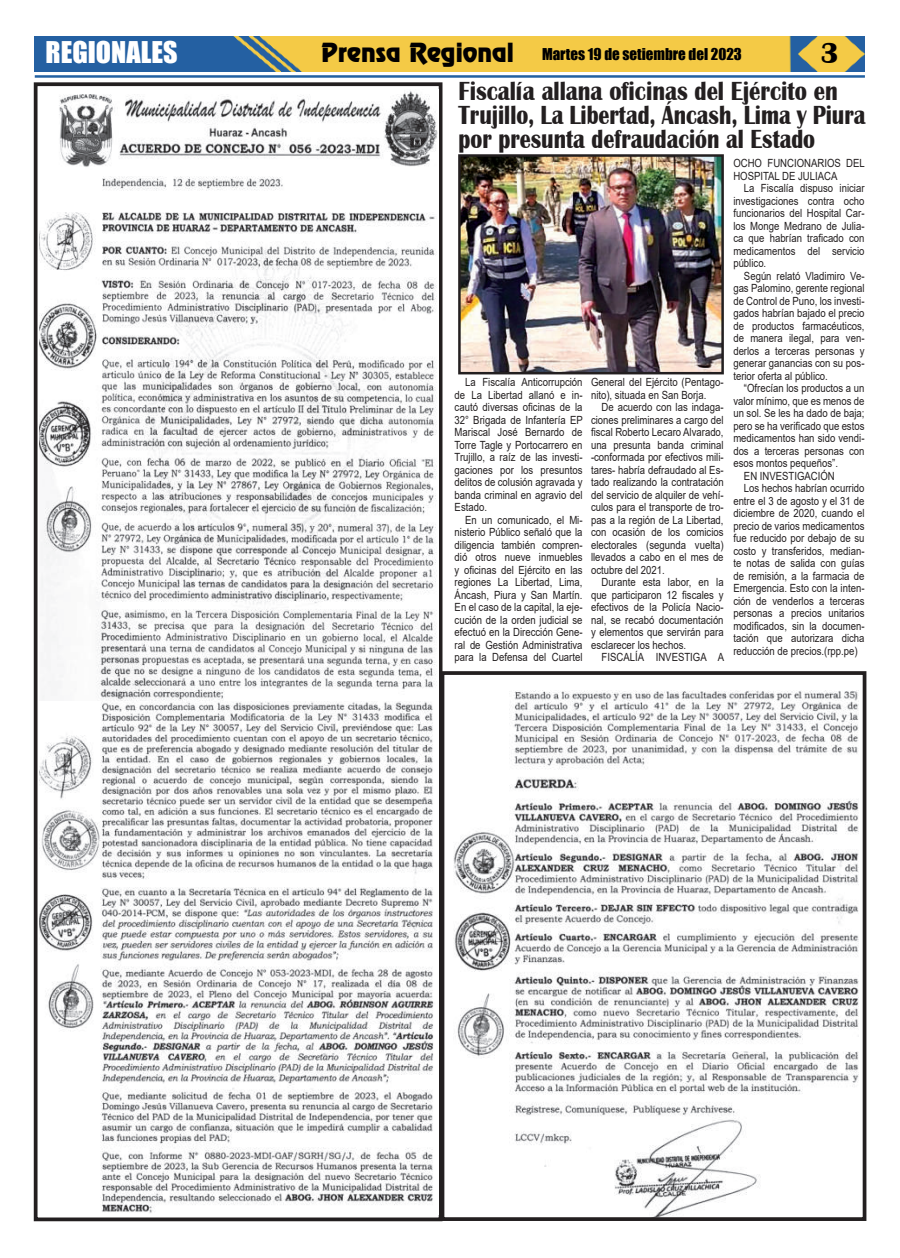
<style>
.page{position:relative;width:900px;height:1258px;background:#fff}
.page>*{position:absolute;margin:0;border:0;box-sizing:border-box;transform-origin:0 0}
.t1{font:700 30px "Britannic";color:#020000}
.t2{font:27.5px "Impact";color:#fff}
.t3{font:700 27px/23.8px "Britannic";color:#231f20;scale:.84 1}
.t4{font:15px "Impact";color:#000}
.t5{font:11.25px/12.5px "Arial";color:#231f20;text-align:justify;scale:.85 1}
.s1{font-family:"Renfrew Normal";font-size:23.75px;color:#020000}
</style>
<div class="page">
<hr style="left:35px;top:75px;width:830px;height:3px;background:#2361a2">
<img style="left:35px;top:36px;width:830px;height:36px">
<div style="left:34px;top:82px;width:408px;height:1139px;border:4px solid #231f20"></div>
<img style="left:453px;top:690px;width:406px;height:526px">
<div style="left:441px;top:671px;width:425px;height:550px;border:4px solid #231f20"></div>
<img style="left:59px;top:90px;width:379px;height:81px">
<img style="left:40px;top:171px;width:398px;height:1043px">
<img style="left:462px;top:158px;width:258px;height:212px">
<div style="left:458px;top:154px;width:266px;height:220px;border:3px solid #231f20"></div>
<h2 class="t2" style="left:46px;top:38px;width:133px">REGIONALES</h2>
<h3 class="t4" style="left:321px;top:46px;width:422px"><span class="s1">Prensa Regional</span> Martes 19 de setiembre del 2023</h3>
<h1 class="t1" style="left:820px;top:38px;width:20px">3</h1>
<h3 class="t3" style="left:459px;top:79px;width:486px">Fiscalía allana oficinas del Ejército en<br>Trujillo, La Libertad, Áncash, Lima y Piura por presunta defraudación al Estado</h3>
<p class="t5" style="left:733px;top:158px;width:156px">OCHO FUNCIONARIOS DEL<br>HOSPITAL DE JULIACA</p>
<p class="t5" style="left:733px;top:183px;width:156px;text-indent:11px">La Fiscalía dispuso iniciar investigaciones contra ocho funcionarios del Hospital Car&shy;los Monge Medrano de Julia&shy;ca que habrían traficado con medicamentos del servicio público.</p>
<p class="t5" style="left:733px;top:271px;width:156px;text-indent:11px">Según relató Vladimiro Ve&shy;gas Palomino, gerente regional de Control de Puno, los investi&shy;gados habrían bajado el precio de productos farmacéuticos, de manera ilegal, para ven&shy;derlos a terceras personas y generar ganancias con su pos&shy;terior oferta al público.</p>
<p class="t5" style="left:744px;top:383px;width:143px">“Ofrecían los productos a un</p>
<p class="t5" style="left:733px;top:396px;width:156px">valor mínimo, que es menos de</p>
<p class="t5" style="left:733px;top:408px;width:156px">un sol. Se les ha dado de baja;</p>
<p class="t5" style="left:733px;top:420px;width:156px">pero se ha verificado que estos</p>
<p class="t5" style="left:733px;top:433px;width:156px">medicamentos han sido vendi-</p>
<p class="t5" style="left:733px;top:446px;width:156px">dos a terceras personas con</p>
<p class="t5" style="left:733px;top:458px;width:125px">esos montos pequeños”.</p>
<p class="t5" style="left:744px;top:471px;width:108px">EN INVESTIGACIÓN</p>
<p class="t5" style="left:744px;top:483px;width:143px">Los hechos habrían ocurrido</p>
<p class="t5" style="left:733px;top:496px;width:156px">entre el 3 de agosto y el 31 de</p>
<p class="t5" style="left:733px;top:508px;width:156px">diciembre de 2020, cuando el</p>
<p class="t5" style="left:733px;top:521px;width:156px">precio de varios medicamentos</p>
<p class="t5" style="left:733px;top:533px;width:156px">fue reducido por debajo de su</p>
<p class="t5" style="left:733px;top:546px;width:156px">costo y transferidos, median-</p>
<p class="t5" style="left:733px;top:558px;width:156px">te notas de salida con guías</p>
<p class="t5" style="left:733px;top:571px;width:156px">de remisión, a la farmacia de</p>
<p class="t5" style="left:733px;top:583px;width:156px">Emergencia. Esto con la inten-</p>
<p class="t5" style="left:733px;top:596px;width:156px">ción de venderlos a terceras</p>
<p class="t5" style="left:733px;top:608px;width:156px">personas a precios unitarios</p>
<p class="t5" style="left:733px;top:620px;width:156px">modificados, sin la documen-</p>
<p class="t5" style="left:733px;top:633px;width:156px">tación que autorizara dicha</p>
<p class="t5" style="left:733px;top:646px;width:148px">reducción de precios.(rpp.pe)</p>
<p class="t5" style="left:591px;top:377px;width:158px">General del Ejército (Pentago&shy;nito), situada en San Borja.</p>
<p class="t5" style="left:591px;top:402px;width:158px;text-indent:11px">De acuerdo con las indaga&shy;ciones preliminares a cargo del fiscal Roberto Lecaro Alvarado, una presunta banda criminal -conformada por efectivos mili&shy;tares- habría defraudado al Es&shy;tado realizando la contratación del servicio de alquiler de vehí&shy;culos para el transporte de tro&shy;pas a la región de La Libertad, con ocasión de los comicios electorales (segunda vuelta) llevados a cabo en el mes de octubre del 2021.</p>
<p class="t5" style="left:591px;top:577px;width:158px;text-indent:11px">Durante esta labor, en la que participaron 12 fiscales y efectivos de la Policía Nacio&shy;nal, se recabó documentación y elementos que servirán para esclarecer los hechos.</p>
<p class="t5" style="left:602px;top:652px;width:146px">FISCALÍA INVESTIGA A</p>
<p class="t5" style="left:455px;top:377px;width:152px;text-indent:11px">La Fiscalía Anticorrupción de La Libertad allanó e in&shy;cautó diversas oficinas de la 32° Brigada de Infantería EP Mariscal José Bernardo de Torre Tagle y Portocarrero en Trujillo, a raíz de las investi&shy;gaciones por los presuntos delitos de colusión agravada y banda criminal en agravio del Estado.</p>
<p class="t5" style="left:455px;top:514px;width:152px;text-indent:11px">En un comunicado, el Mi&shy;nisterio Público señaló que la diligencia también compren&shy;dió otros nueve inmuebles y oficinas del Ejército en las regiones La Libertad, Lima, Áncash, Piura y San Martín.<br>En el caso de la capital, la eje&shy;cución de la orden judicial se efectuó en la Dirección Gene&shy;ral de Gestión Administrativa para la Defensa del Cuartel</p>
</div>
